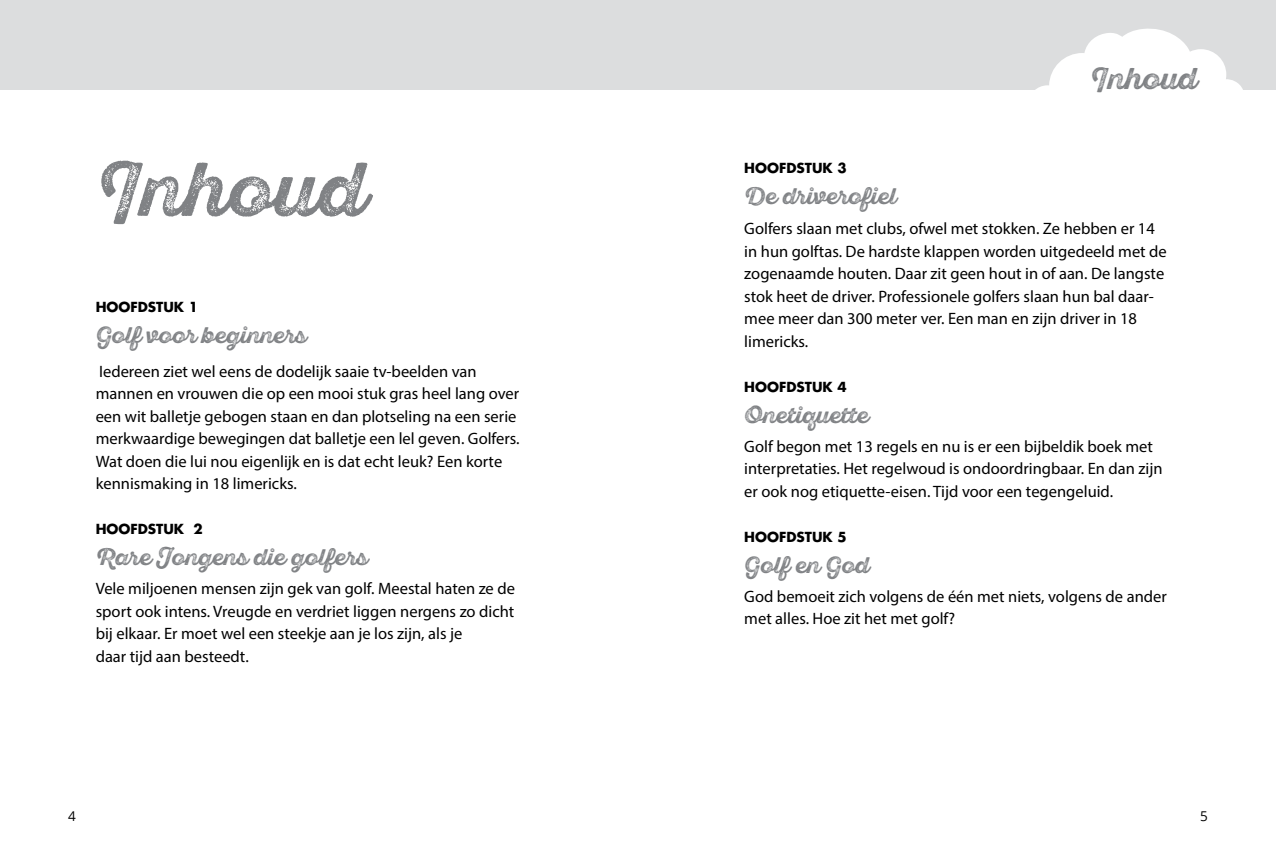
<style>
.page{position:relative;width:1276px;height:851px;background:#fff}
.page>*{position:absolute;margin:0;border:0;box-sizing:border-box;transform-origin:0 0}
.t1{font:75.9px "Sant Elia Rough Alt Bold Thr DMO";color:#808285}
.t2{font:30px "Sant Elia Rough Alt Bold Thr DMO";color:#808285}
.t3{font:22.5px "Sant Elia Rough Alt Bold Thr DMO";color:#808285}
.t4{font:16.5px/22.5px "Myriad Pro";color:#000}
.t5{font:700 13.5px "Futura Std";color:#000}
.t6{font:13.5px "Open Sans";color:#000}
</style>
<div class="page">
<div style="left:0;top:0;width:1276px;height:89px;background:#dcddde"></div>
<svg style="left:1028px;top:28px;width:220px;height:62px"></svg>
<h1 class="t1" style="left:96px;top:145px;width:271px">Inhoud</h1>
<p class="t5" style="left:96px;top:298px;width:104px">HOOFDSTUK 1</p>
<h3 class="t3" style="left:96px;top:322px;width:212px">Golf voor beginners</h3>
<p class="t4" style="left:96px;top:359px;width:425px">Iedereen ziet wel eens de dodelijk saaie tv-beelden van mannen en vrouwen die op een mooi stuk gras heel lang over een wit balletje gebogen staan en dan plotseling na een serie merkwaardige bewegingen dat balletje een lel geven. Golfers.<br>Wat doen die lui nou eigenlijk en is dat echt leuk? Een korte kennismaking in 18 limericks.</p>
<p class="t5" style="left:96px;top:520px;width:109px">HOOFDSTUK 2</p>
<h3 class="t3" style="left:96px;top:544px;width:274px">Rare Jongens die golfers</h3>
<p class="t4" style="left:96px;top:577px;width:421px">Vele miljoenen mensen zijn gek van golf. Meestal haten ze de sport ook intens. Vreugde en verdriet liggen nergens zo dicht bij elkaar. Er moet wel een steekje aan je los zijn, als je<br>daar tijd aan besteedt.</p>
<h2 class="t2" style="left:1090px;top:61px;width:108px">Inhoud</h2>
<p class="t5" style="left:744px;top:159px;width:104px">HOOFDSTUK 3</p>
<h3 class="t3" style="left:744px;top:183px;width:154px">De driverofiel</h3>
<p class="t4" style="left:744px;top:217px;width:424px">Golfers slaan met clubs, ofwel met stokken. Ze hebben er 14 in hun golftas. De hardste klappen worden uitgedeeld met de zogenaamde houten. Daar zit geen hout in of aan. De langste stok heet de driver. Professionele golfers slaan hun bal daar&shy;mee meer dan 300 meter ver. Een man en zijn driver in 18 limericks.</p>
<p class="t5" style="left:744px;top:377px;width:104px">HOOFDSTUK 4</p>
<h3 class="t3" style="left:744px;top:402px;width:126px">Onetiquette</h3>
<p class="t4" style="left:744px;top:434px;width:420px">Golf begon met 13 regels en nu is er een bijbeldik boek met interpretaties. Het regelwoud is ondoordringbaar. En dan zijn er ook nog etiquette-eisen. Tijd voor een tegengeluid.</p>
<p class="t5" style="left:744px;top:527px;width:104px">HOOFDSTUK 5</p>
<h3 class="t3" style="left:744px;top:552px;width:126px">Golf en God</h3>
<p class="t4" style="left:744px;top:584px;width:424px">God bemoeit zich volgens de één met niets, volgens de ander met alles. Hoe zit het met golf?</p>
<p class="t6" style="left:68px;top:806px;width:9px">4</p>
<p class="t6" style="left:1200px;top:806px;width:9px">5</p>
</div>
